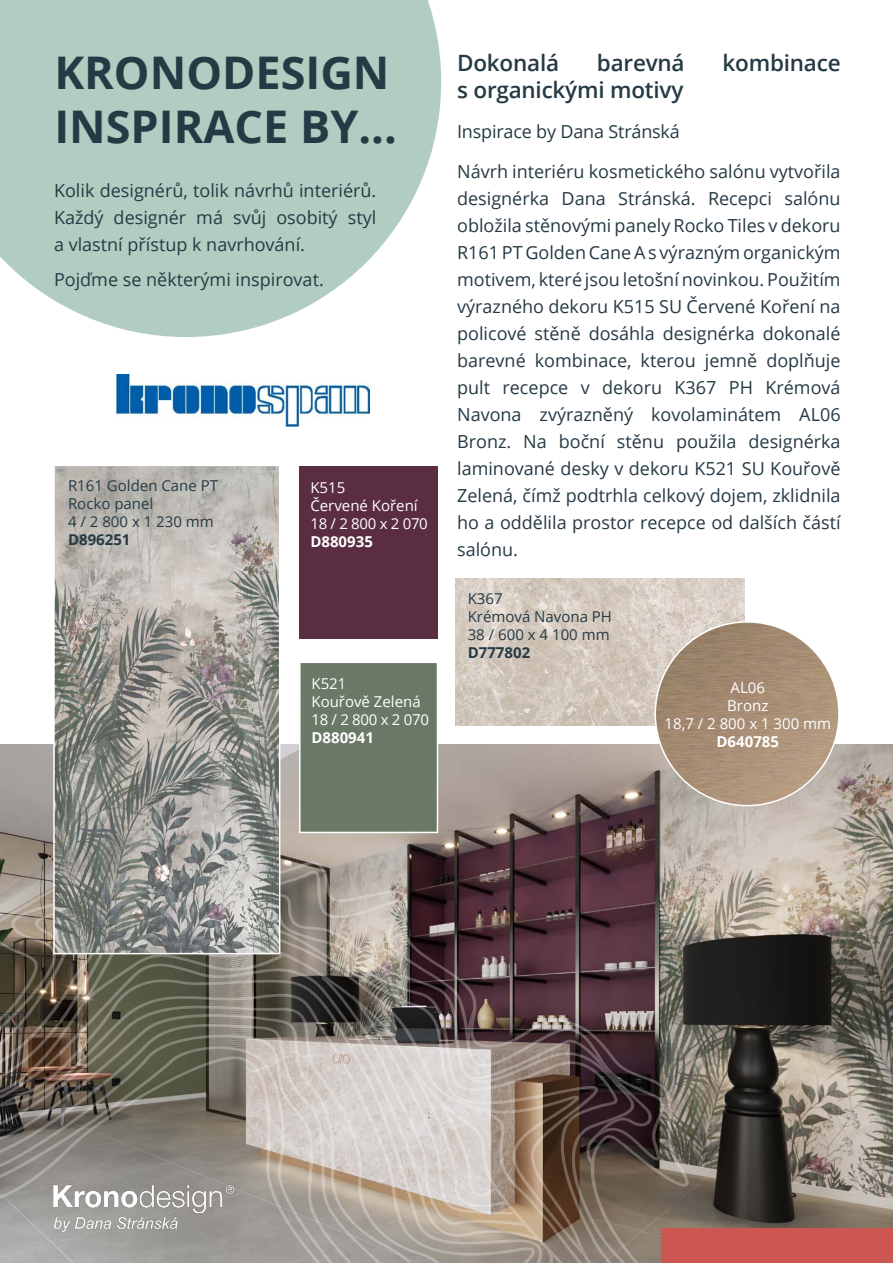
<style>
.page{position:relative;width:893px;height:1263px;background:#fff}
.page>*{position:absolute;margin:0;border:0;box-sizing:border-box;transform-origin:0 0}
.t1{font:700 45px/54px "Open Sans";color:#253a44}
.t2{font:600 22.5px "Open Sans";letter-spacing:-.01em;color:#253a44}
.t3{font:18px/27px "Open Sans";color:#253a44;text-align:justify}
.t4{font:15px/18px "Open Sans";color:#fff}
.t5{font:15px/18px "Open Sans";color:#253a44}
.t6{font:700 15px "Open Sans";color:#fff}
.t7{font:700 15px "Open Sans";color:#253a44}
</style>
<div class="page">
<img style="left:0;top:744px;width:893px;height:484px">
<svg style="left:0;top:0;width:441px;height:337px;background:#bad2c8"></svg>
<div style="left:300px;top:467px;width:137px;height:172px;background:#5a2d41"></div>
<img style="left:455px;top:578px;width:289px;height:147px">
<div style="left:302px;top:664px;width:133px;height:166px;background:#6a7967"></div>
<div style="left:299px;top:661px;width:139px;height:172px;border:2px solid #fff"></div>
<img style="left:655px;top:622px;width:184px;height:184px;border-radius:92px">
<img style="left:117px;top:375px;width:253px;height:51px">
<svg style="left:0;top:861px;width:866px;height:402px;background:#6a5e59"></svg>
<svg style="left:553px;top:1002px;width:15px;height:261px;background:#644f43"></svg>
<svg style="left:0;top:1002px;width:553px;height:261px;background:#6a5e53"></svg>
<svg style="left:0;top:1020px;width:530px;height:243px;background:#746759"></svg>
<svg style="left:0;top:1030px;width:517px;height:233px;background:#b4aba2"></svg>
<svg style="left:0;top:1040px;width:407px;height:223px;background:#9c968f"></svg>
<img style="left:48px;top:1184px;width:189px;height:53px">
<img style="left:56px;top:468px;width:221px;height:483px">
<div style="left:53px;top:465px;width:227px;height:489px;border:2px solid #fff"></div>
<div style="left:661px;top:1228px;width:232px;height:35px;background:#cc5752"></div>
<h1 class="t1" style="left:54px;top:44px;width:344px">KRONODESIGN<br>INSPIRACE BY...</h1>
<p class="t3" style="left:54px;top:176px;width:324px">Kolik designérů, tolik návrhů interiérů.<br>Každý designér má svůj osobitý styl a vlastní přístup k navrhování.</p>
<p class="t3" style="left:54px;top:266px;width:271px">Pojďme se některými inspirovat.</p>
<p class="t5" style="left:68px;top:476px;width:152px">R161 Golden Cane PT<br>Rocko panel<br>4 / 2 800 x 1 230 mm</p>
<p class="t7" style="left:68px;top:529px;width:64px">D896251</p>
<p class="t4" style="left:310px;top:478px;width:119px">K515<br>Červené Koření<br>18 / 2 800 x 2 070</p>
<p class="t6" style="left:310px;top:531px;width:64px">D880935</p>
<p class="t4" style="left:311px;top:674px;width:119px">K521<br>Kouřově Zelená<br>18 / 2 800 x 2 070</p>
<p class="t6" style="left:311px;top:727px;width:64px">D880941</p>
<p class="t2" style="left:457px;top:48px;width:103px">Dokonalá</p>
<p class="t2" style="left:597px;top:48px;width:89px">barevná</p>
<p class="t2" style="left:722px;top:48px;width:120px">kombinace</p>
<p class="t2" style="left:457px;top:75px;width:228px">s organickými motivy</p>
<p class="t3" style="left:457px;top:118px;width:224px">Inspirace by Dana Stránská</p>
<p class="t3" style="left:457px;top:157px;width:385px">Návrh interiéru kosmetického salónu vytvořila designérka Dana Stránská. Recepci salónu obložila stěnovými panely Rocko Tiles v dekoru R161 PT Golden Cane A s výrazným organickým motivem, které jsou letošní novinkou. Použitím výrazného dekoru K515 SU Červené Koření na policové stěně dosáhla designérka dokonalé barevné kombinace, kterou jemně doplňuje pult recepce v dekoru K367 PH Krémová Navona zvýrazněný kovolaminátem AL06<br>Bronz. Na boční stěnu použila designérka laminované desky v dekoru K521 SU Kouřově Zelená, čímž podtrhla celkový dojem, zklidnila ho a oddělila prostor recepce od dalších částí salónu.</p>
<p class="t5" style="left:468px;top:589px;width:146px">K367<br>Krémová Navona PH<br>38 / 600 x 4 100 mm</p>
<p class="t7" style="left:468px;top:642px;width:64px">D777802</p>
<p class="t4" style="left:664px;top:678px;width:168px;text-align:center">AL06<br>Bronz<br>18,7 / 2 800 x 1 300 mm</p>
<p class="t6" style="left:716px;top:731px;width:64px">D640785</p>
</div>
